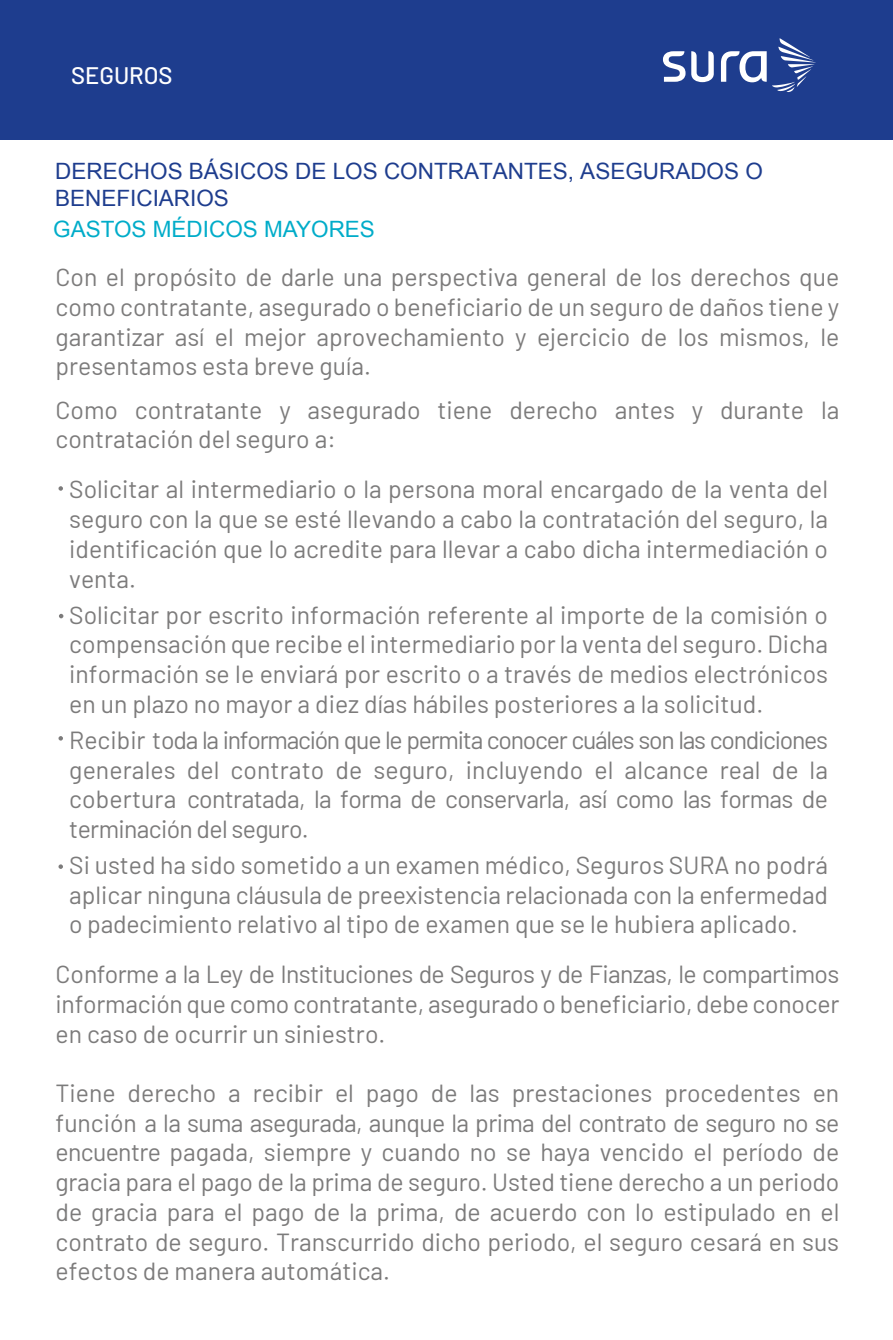
<style>
.page{position:relative;width:893px;height:1340px;background:#fff}
.page>*{position:absolute;margin:0;border:0;box-sizing:border-box;transform-origin:0 0}
.t1{font:24.75px/29.7px "Barlow";color:#7c7b7b;text-align:justify}
.t2{font:500 23.85px "Barlow";color:#fff}
.t3{font:22.5px/27px "Arial";color:#1e3d8e}
.t4{font:22.5px "Arial";color:#00acc9}
</style>
<div class="page">
<div style="left:0;top:0;width:893px;height:140px;background:#1e3d8e"></div>
<svg style="left:663px;top:38px;width:153px;height:54px"></svg>
<svg style="left:58px;top:486px;width:5px;height:5px"></svg>
<svg style="left:59px;top:614px;width:4px;height:4px"></svg>
<svg style="left:58px;top:736px;width:5px;height:4px"></svg>
<svg style="left:58px;top:864px;width:5px;height:5px"></svg>
<p class="t2" style="left:71px;top:58px;width:103px">SEGUROS</p>
<p class="t3" style="left:55px;top:158px;width:709px">DERECHOS BÁSICOS DE LOS CONTRATANTES, ASEGURADOS O<br>BENEFICIARIOS</p>
<p class="t4" style="left:53px;top:214px;width:323px">GASTOS MÉDICOS MAYORES</p>
<p class="t1" style="left:56px;top:260px;width:785px">Con el propósito de darle una perspectiva general de los derechos que como contratante, asegurado o beneficiario de un seguro de daños tiene y garantizar así el mejor aprovechamiento y ejercicio de los mismos, le presentamos esta breve guía.</p>
<p class="t1" style="left:56px;top:393px;width:785px">Como contratante y asegurado tiene derecho antes y durante la contratación del seguro a:</p>
<p class="t1" style="left:69px;top:473px;width:760px">Solicitar al intermediario o la persona moral encargado de la venta del seguro con la que se esté llevando a cabo la contratación del seguro, la identificación que lo acredite para llevar a cabo dicha intermediación o venta.</p>
<p class="t1" style="left:69px;top:598px;width:760px">Solicitar por escrito información referente al importe de la comisión o compensación que recibe el intermediario por la venta del seguro. Dicha información se le enviará por escrito o a través de medios electrónicos en un plazo no mayor a diez días hábiles posteriores a la solicitud.</p>
<p class="t1" style="left:69px;top:723px;width:760px">Recibir toda la información que le permita conocer cuáles son las condiciones generales del contrato de seguro, incluyendo el alcance real de la cobertura contratada, la forma de conservarla, así como las formas de terminación del seguro.</p>
<p class="t1" style="left:69px;top:848px;width:760px">Si usted ha sido sometido a un examen médico, Seguros SURA no podrá aplicar ninguna cláusula de preexistencia relacionada con la enfermedad o padecimiento relativo al tipo de examen que se le hubiera aplicado.</p>
<p class="t1" style="left:56px;top:957px;width:785px">Conforme a la Ley de Instituciones de Seguros y de Fianzas, le compartimos información que como contratante, asegurado o beneficiario, debe conocer en caso de ocurrir un siniestro.</p>
<p class="t1" style="left:56px;top:1076px;width:785px">Tiene derecho a recibir el pago de las prestaciones procedentes en función a la suma asegurada, aunque la prima del contrato de seguro no se encuentre pagada, siempre y cuando no se haya vencido el período de gracia para el pago de la prima de seguro. Usted tiene derecho a un periodo de gracia para el pago de la prima, de acuerdo con lo estipulado en el contrato de seguro. Transcurrido dicho periodo, el seguro cesará en sus efectos de manera automática.</p>
</div>
